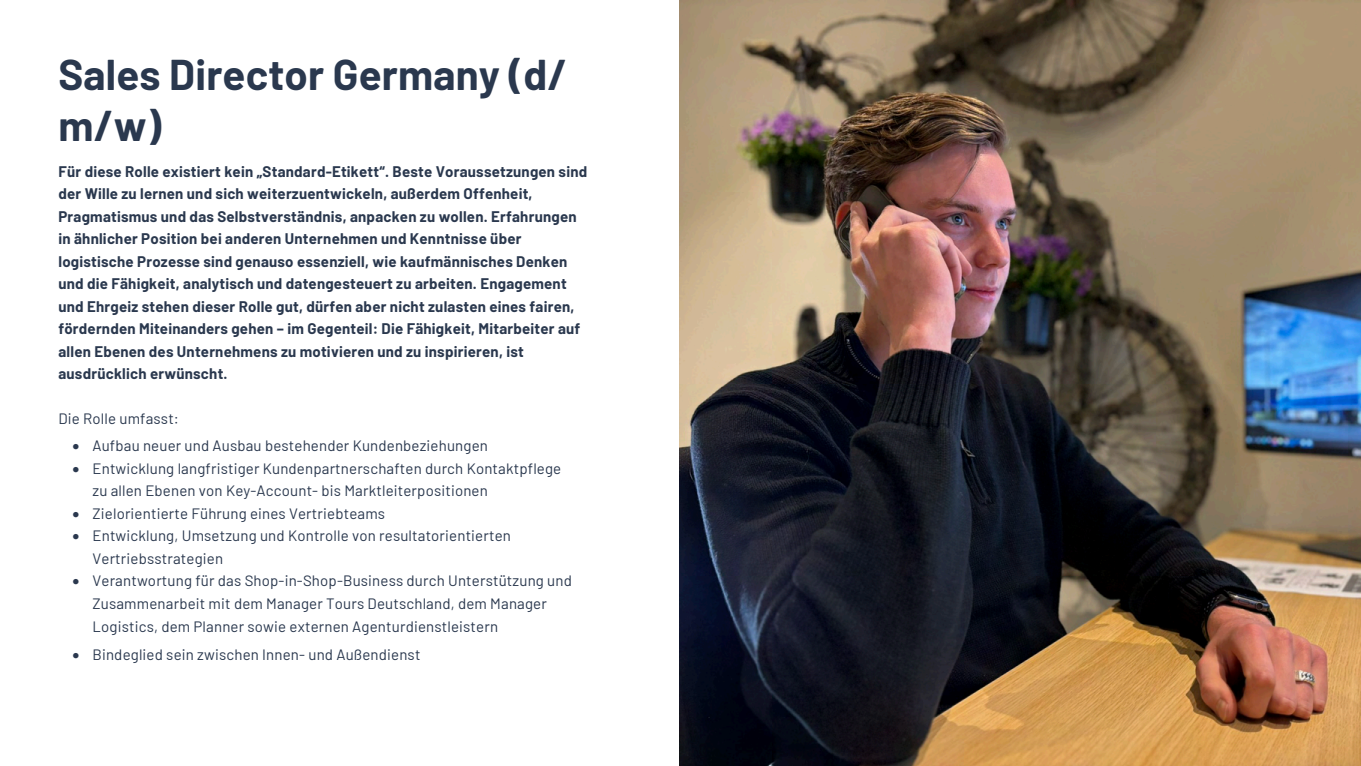
<style>
.page{position:relative;width:1361px;height:766px;background:#fff}
.page>*{position:absolute;margin:0;border:0;box-sizing:border-box;transform-origin:0 0}
.t1{font:700 42px/50.4px "Barlow";letter-spacing:.005em;color:#2a384e}
.t2{font:700 15px/22.5px "Barlow";letter-spacing:.015em;color:#2a384e}
.t3{font:15px/22.5px "Barlow";letter-spacing:.01em;color:#2a384e}
</style>
<div class="page">
<img style="left:679px;top:0;width:682px;height:765px">
<p class="t1" style="left:58px;top:46px;width:510px">Sales Director Germany (d/ m/w)</p>
<p class="t2" style="left:58px;top:159px;width:530px">Für diese Rolle existiert kein „Standard-Etikett“. Beste Voraussetzungen sind der Wille zu lernen und sich weiterzuentwickeln, außerdem Offenheit, Pragmatismus und das Selbstverständnis, anpacken zu wollen. Erfahrungen in ähnlicher Position bei anderen Unternehmen und Kenntnisse über logistische Prozesse sind genauso essenziell, wie kaufmännisches Denken und die Fähigkeit, analytisch und datengesteuert zu arbeiten. Engagement und Ehrgeiz stehen dieser Rolle gut, dürfen aber nicht zulasten eines fairen, fördernden Miteinanders gehen – im Gegenteil: Die Fähigkeit, Mitarbeiter auf allen Ebenen des Unternehmens zu motivieren und zu inspirieren, ist ausdrücklich erwünscht.</p>
<p class="t3" style="left:58px;top:406px;width:122px">Die Rolle umfasst:</p>
<p class="t3" style="left:72px;top:433px;width:417px">• Aufbau neuer und Ausbau bestehender Kundenbeziehungen</p>
<p class="t3" style="left:92px;top:456px;width:470px;text-indent:-20px">• Entwicklung langfristiger Kundenpartnerschaften durch Kontaktpflege zu allen Ebenen von Key-Account- bis Marktleiterpositionen</p>
<p class="t3" style="left:72px;top:501px;width:314px">• Zielorientierte Führung eines Vertriebteams</p>
<p class="t3" style="left:92px;top:523px;width:420px;text-indent:-20px">• Entwicklung, Umsetzung und Kontrolle von resultatorientierten<br>Vertriebsstrategien</p>
<p class="t3" style="left:92px;top:568px;width:481px;text-indent:-20px">• Verantwortung für das Shop-in-Shop-Business durch Unterstützung und<br>Zusammenarbeit mit dem Manager Tours Deutschland, dem Manager<br>Logistics, dem Planner sowie externen Agenturdienstleistern</p>
<p class="t3" style="left:72px;top:642px;width:349px">• Bindeglied sein zwischen Innen- und Außendienst</p>
</div>
